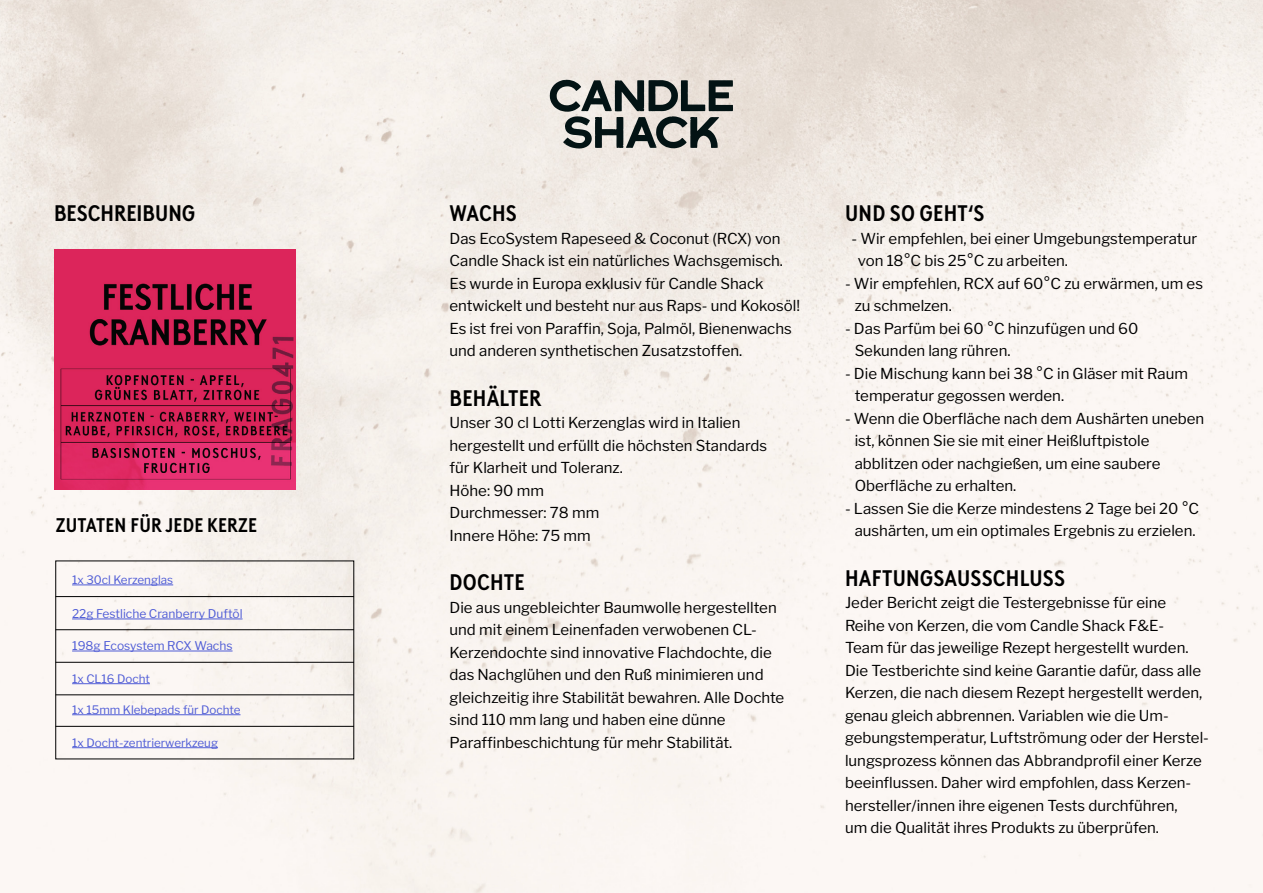
<style>
.page{position:relative;width:1263px;height:893px;background:#fff}
.page>*{position:absolute;margin:0;border:0;box-sizing:border-box;transform-origin:0 0}
.t1{font:700 22.5px "Brown Cond LL";letter-spacing:.01em;color:#000}
.t2{font:700 19.8px "Brown Cond LL";letter-spacing:.01em;color:#000}
.t3{font:15px/22.5px "Libre Franklin";color:#000}
.t4{font:12px "Libre Franklin";color:#4f5cd6}
.t5{font:11.7px "Libre Franklin";color:#4f5cd6}
</style>
<div class="page">
<img style="left:0;top:0;width:1263px;height:893px">
<svg style="left:550px;top:80px;width:183px;height:69px;background:#898c88"></svg>
<hr style="left:56px;top:596px;width:298px;height:1px;background:#000">
<hr style="left:72px;top:585px;width:101px;height:1px;background:#4f5cd6">
<hr style="left:56px;top:662px;width:298px;height:1px;background:#000">
<hr style="left:56px;top:629px;width:298px;height:1px;background:#000">
<hr style="left:56px;top:695px;width:298px;height:1px;background:#000">
<hr style="left:72px;top:683px;width:78px;height:1px;background:#4f5cd6">
<hr style="left:72px;top:714px;width:168px;height:1px;background:#4f5cd6">
<hr style="left:56px;top:726px;width:298px;height:1px;background:#000">
<hr style="left:72px;top:747px;width:146px;height:1px;background:#4f5cd6">
<img style="left:54px;top:249px;width:241px;height:240px">
<hr style="left:72px;top:651px;width:161px;height:1px;background:#4f5cd6">
<hr style="left:72px;top:619px;width:171px;height:1px;background:#4f5cd6">
<h1 class="t1" style="left:54px;top:196px;width:143px">BESCHREIBUNG</h1>
<h1 class="t1" style="left:450px;top:196px;width:69px">WACHS</h1>
<p class="t3" style="left:449px;top:226px;width:352px">Das EcoSystem Rapeseed &amp; Coconut (RCX) von Candle Shack ist ein natürliches Wachsgemisch.<br>Es wurde in Europa exklusiv für Candle Shack entwickelt und besteht nur aus Raps- und Kokosöl!<br>Es ist frei von Paraffin, Soja, Palmöl, Bienenwachs und anderen synthetischen Zusatzstoffen.</p>
<h1 class="t1" style="left:450px;top:381px;width:93px">BEHÄLTER</h1>
<p class="t3" style="left:449px;top:410px;width:319px">Unser 30 cl Lotti Kerzenglas wird in Italien hergestellt und erfüllt die höchsten Standards für Klarheit und Toleranz.<br>Höhe: 90 mm<br>Durchmesser: 78 mm<br>Innere Höhe: 75 mm</p>
<h1 class="t1" style="left:450px;top:565px;width:77px">DOCHTE</h1>
<p class="t3" style="left:449px;top:595px;width:336px">Die aus ungebleichter Baumwolle hergestellten und mit einem Leinenfaden verwobenen CL-Kerzendochte sind innovative Flachdochte, die das Nachglühen und den Ruß minimieren und gleichzeitig ihre Stabilität bewahren. Alle Dochte sind 110 mm lang und haben eine dünne Paraffinbeschichtung für mehr Stabilität.</p>
<h2 class="t2" style="left:56px;top:510px;width:203px">ZUTATEN FÜR JEDE KERZE</h2>
<p class="t5" style="left:72px;top:571px;width:103px">1x 30cl Kerzenglas</p>
<p class="t4" style="left:72px;top:604px;width:172px">22g Festliche Cranberry Duftöl</p>
<p class="t4" style="left:72px;top:636px;width:162px">198g Ecosystem RCX Wachs</p>
<p class="t5" style="left:72px;top:669px;width:79px">1x CL16 Docht</p>
<p class="t5" style="left:72px;top:700px;width:170px">1x 15mm Klebepads für Dochte</p>
<p class="t5" style="left:72px;top:733px;width:147px">1x Docht-zentrierwerkzeug</p>
<h1 class="t1" style="left:845px;top:196px;width:141px">UND SO GEHT‘S</h1>
<p class="t3" style="left:858px;top:226px;width:341px;text-indent:-6px">- Wir empfehlen, bei einer Umgebungstemperatur von 18°C bis 25°C zu arbeiten.</p>
<p class="t3" style="left:855px;top:271px;width:350px;text-indent:-10px">- Wir empfehlen, RCX auf 60°C zu erwärmen, um es zu schmelzen.</p>
<p class="t3" style="left:855px;top:316px;width:285px;text-indent:-10px">- Das Parfüm bei 60 °C hinzufügen und 60<br>Sekunden lang rühren.</p>
<p class="t3" style="left:855px;top:361px;width:335px;text-indent:-10px">- Die Mischung kann bei 38 °C in Gläser mit Raum temperatur gegossen werden.</p>
<p class="t3" style="left:855px;top:406px;width:351px;text-indent:-10px">- Wenn die Oberfläche nach dem Aushärten uneben ist, können Sie sie mit einer Heißluftpistole abblitzen oder nachgießen, um eine saubere Oberfläche zu erhalten.</p>
<p class="t3" style="left:845px;top:496px;width:356px;text-align:center">- Lassen Sie die Kerze mindestens 2 Tage bei 20 °C aushärten, um ein optimales Ergebnis zu erzielen.</p>
<h1 class="t1" style="left:845px;top:561px;width:221px">HAFTUNGSAUSSCHLUSS</h1>
<p class="t3" style="left:845px;top:590px;width:365px">Jeder Bericht zeigt die Testergebnisse für eine Reihe von Kerzen, die vom Candle Shack F&amp;E-<br>Team für das jeweilige Rezept hergestellt wurden.<br>Die Testberichte sind keine Garantie dafür, dass alle Kerzen, die nach diesem Rezept hergestellt werden, genau gleich abbrennen. Variablen wie die Um&shy;gebungstemperatur, Luftströmung oder der Herstel&shy;lungsprozess können das Abbrandprofil einer Kerze beeinflussen. Daher wird empfohlen, dass Kerzen&shy;hersteller/innen ihre eigenen Tests durchführen,<br>um die Qualität ihres Produkts zu überprüfen.</p>
</div>
